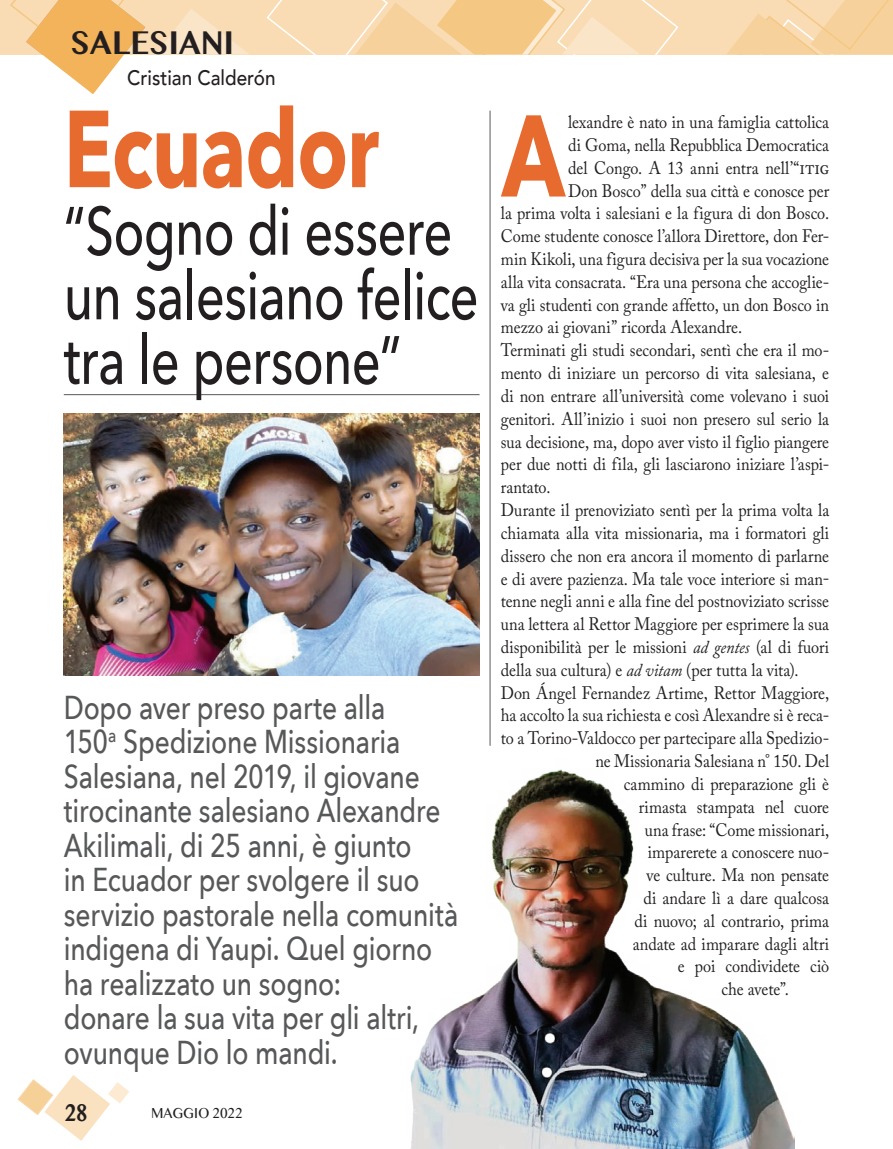
<style>
.page{position:relative;width:893px;height:1149px;background:#fff}
.page>*{position:absolute;margin:0;border:0;box-sizing:border-box;transform-origin:0 0}
.t1{font:700 114.6px "Avenir Next";color:#e76a2e;scale:.75 1}
.t2{font:700 108px "Avenir Next";letter-spacing:-.015em;color:#e76a2e;scale:.75 1}
.t3{font:500 67.5px/64.5px "Avenir Next";letter-spacing:-.015em;color:#231f20;scale:.75 1}
.t4{font:500 33px/34.5px "Avenir Next";letter-spacing:-.005em;color:#57585a;scale:.8 1}
.t5{font:700 30px "Bangla MN";color:#231f20;scale:.9 1}
.t6{font:700 22.5px "Bangla MN";color:#231f20;scale:.8 1}
.t7{font:500 21px "Avenir";color:#231f20;scale:.9 1}
.t8{font:18px "Adobe Caslon Pro";letter-spacing:-.005em;color:#231f20;scale:.9 1}
.t9{font:13.5px "Bangla MN";color:#231f20;scale:.9 1}
.s1{font-size:19.5px}
.s2{font-style:italic}
</style>
<div class="page">
<svg style="left:155px;top:0;width:738px;height:54px"></svg>
<svg style="left:0;top:0;width:145px;height:94px"></svg>
<hr style="left:490px;top:111px;width:1px;height:634px;background:#57585a">
<hr style="left:64px;top:394px;width:416px;height:1px;background:#57585a">
<img style="left:410px;top:769px;width:384px;height:379px">
<img style="left:63px;top:413px;width:417px;height:262px">
<svg style="left:17px;top:1075px;width:112px;height:65px"></svg>
<h3 class="t5" style="left:70px;top:27px;width:184px">SALESIANI</h3>
<p class="t7" style="left:127px;top:59px;width:166px">Cristian Calderón</p>
<h2 class="t2" style="left:64px;top:56px;width:422px">Ecuador</h2>
<h3 class="t3" style="left:64px;top:197px;width:555px">“Sogno di essere un salesiano felice tra le persone”</h3>
<p class="t4" style="left:64px;top:688px;width:495px">Dopo aver preso parte alla<br>150<sup>a</sup> Spedizione Missionaria<br>Salesiana, nel 2019, il giovane tirocinante salesiano Alexandre<br>Akilimali, di 25 anni, è giunto<br>in Ecuador per svolgere il suo servizio pastorale nella comunità indigena di Yaupi. Quel giorno ha realizzato un sogno:<br>donare la sua vita per gli altri, ovunque Dio lo mandi.</p>
<p class="t6" style="left:65px;top:1099px;width:30px">28</p>
<p class="t9" style="left:151px;top:1103px;width:103px">MAGGIO 2022</p>
<h1 class="t1" style="left:502px;top:57px;width:85px">A</h1>
<p class="t8" style="left:568px;top:111px;width:292px">lexandre è nato in una famiglia cattolica</p>
<p class="t8" style="left:568px;top:134px;width:292px">di Goma, nella Repubblica Democratica</p>
<p class="t8" style="left:568px;top:157px;width:292px">del Congo. A 13 anni entra nell’“<span class="s1">itig</span></p>
<p class="t8" style="left:568px;top:180px;width:292px">Don Bosco” della sua città e conosce per</p>
<p class="t8" style="left:501px;top:202px;width:366px">la prima volta i salesiani e la figura di don Bosco.</p>
<p class="t8" style="left:501px;top:225px;width:366px">Come studente conosce l’allora Direttore, don Fer-</p>
<p class="t8" style="left:501px;top:248px;width:366px">min Kikoli, una figura decisiva per la sua vocazione</p>
<p class="t8" style="left:501px;top:271px;width:366px">alla vita consacrata. “Era una persona che accoglie-</p>
<p class="t8" style="left:501px;top:294px;width:366px">va gli studenti con grande affetto, un don Bosco in</p>
<p class="t8" style="left:501px;top:316px;width:270px">mezzo ai giovani” ricorda Alexandre.</p>
<p class="t8" style="left:501px;top:339px;width:366px">Terminati gli studi secondari, sentì che era il mo-</p>
<p class="t8" style="left:501px;top:362px;width:366px">mento di iniziare un percorso di vita salesiana, e</p>
<p class="t8" style="left:501px;top:385px;width:366px">di non entrare all’università come volevano i suoi</p>
<p class="t8" style="left:501px;top:408px;width:366px">genitori. All’inizio i suoi non presero sul serio la</p>
<p class="t8" style="left:501px;top:430px;width:366px">sua decisione, ma, dopo aver visto il figlio piangere</p>
<p class="t8" style="left:501px;top:453px;width:366px">per due notti di fila, gli lasciarono iniziare l’aspi-</p>
<p class="t8" style="left:501px;top:476px;width:57px">rantato.</p>
<p class="t8" style="left:501px;top:499px;width:366px">Durante il prenoviziato sentì per la prima volta la</p>
<p class="t8" style="left:501px;top:522px;width:366px">chiamata alla vita missionaria, ma i formatori gli</p>
<p class="t8" style="left:501px;top:544px;width:366px">dissero che non era ancora il momento di parlarne</p>
<p class="t8" style="left:501px;top:567px;width:366px">e di avere pazienza. Ma tale voce interiore si man-</p>
<p class="t8" style="left:501px;top:590px;width:366px">tenne negli anni e alla fine del postnoviziato scrisse</p>
<p class="t8" style="left:501px;top:613px;width:366px">una lettera al Rettor Maggiore per esprimere la sua</p>
<p class="t8" style="left:501px;top:636px;width:366px">disponibilità per le missioni <span class="s2">ad gentes</span> (al di fuori</p>
<p class="t8" style="left:501px;top:658px;width:332px">della sua cultura) e <span class="s2">ad vitam</span> (per tutta la vita).</p>
<p class="t8" style="left:501px;top:681px;width:366px">Don Ángel Fernandez Artime, Rettor Maggiore,</p>
<p class="t8" style="left:501px;top:704px;width:366px">ha accolto la sua richiesta e così Alexandre si è reca-</p>
<p class="t8" style="left:501px;top:727px;width:366px">to a Torino-Valdocco per partecipare alla Spedizio-</p>
<p class="t8" style="left:595px;top:750px;width:261px">ne Missionaria Salesiana n° 150. Del</p>
<p class="t8" style="left:624px;top:772px;width:230px">cammino di preparazione gli è</p>
<p class="t8" style="left:639px;top:795px;width:213px">rimasta stampata nel cuore</p>
<p class="t8" style="left:645px;top:818px;width:206px">una frase: “Come missionari,</p>
<p class="t8" style="left:648px;top:841px;width:203px">imparerete a conoscere nuo-</p>
<p class="t8" style="left:646px;top:864px;width:205px">ve culture. Ma non pensate</p>
<p class="t8" style="left:643px;top:886px;width:208px">di andare lì a dare qualcosa</p>
<p class="t8" style="left:634px;top:909px;width:218px">di nuovo; al contrario, prima</p>
<p class="t8" style="left:633px;top:932px;width:220px">andate ad imparare dagli altri</p>
<p class="t8" style="left:678px;top:955px;width:170px">e poi condividete ciò</p>
<p class="t8" style="left:721px;top:978px;width:77px">che avete”.</p>
</div>
